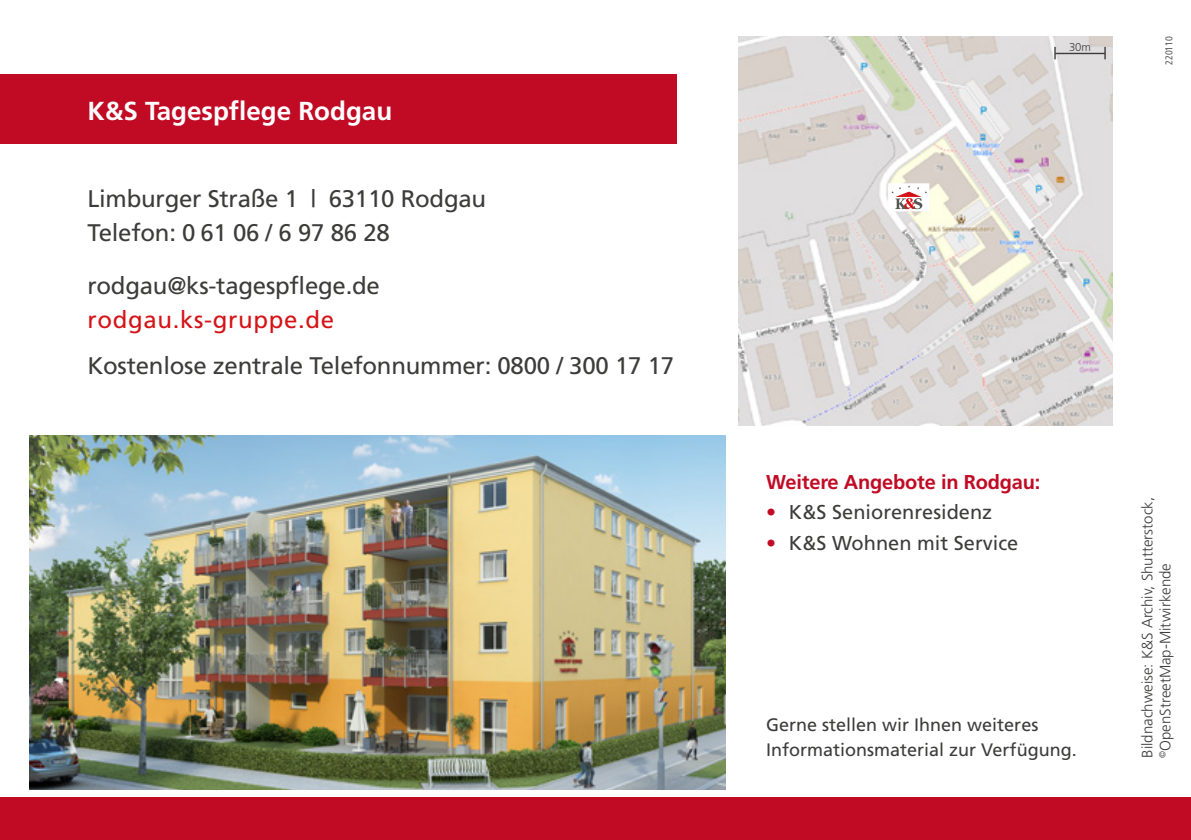
<style>
.page{position:relative;width:1191px;height:840px;background:#fff}
.page>*{position:absolute;margin:0;border:0;box-sizing:border-box;transform-origin:0 0}
.t1{font:700 26px "Frutiger";color:#fff}
.t2{font:24px/34px "Frutiger";letter-spacing:-.01em;color:#3c3c3b}
.t3{font:24px "Frutiger";letter-spacing:.03em;color:#d51317}
.t4{font:20px "Frutiger";color:#3c3c3b}
.t5{font:700 20px "Frutiger";letter-spacing:-.01em;color:#c10b25}
.t6{font:18px/25px "Frutiger";color:#3c3c3b}
.t7{font:300 15px/18px "Frutiger";color:#3c3c3b}
.t8{font:300 11.4px "Frutiger";color:#3c3c3b}
.t9{font:condensed 10px "Frutiger";color:#575756}
.s1{color:#c10b25}
</style>
<div class="page">
<div style="left:0;top:74px;width:677px;height:69px;background:#c10b25"></div>
<img style="left:30px;top:435px;width:696px;height:354px">
<img style="left:738px;top:36px;width:374px;height:389px">
<div style="left:0;top:797px;width:1191px;height:42px;background:#c10b25"></div>
<svg style="left:888px;top:183px;width:41px;height:28px"></svg>
<hr style="left:1055px;top:53px;width:50px;height:1px;background:#3c3c3b">
<svg style="left:1054px;top:47px;width:1px;height:12px"></svg>
<p class="t1" style="left:87px;top:96px;width:306px">K&amp;S Tagespflege Rodgau</p>
<p class="t2" style="left:87px;top:182px;width:400px">Limburger Straße 1 | 63110 Rodgau<br>Telefon: 0 61 06 / 6 97 86 28</p>
<p class="t2" style="left:87px;top:268px;width:294px">rodgau@ks-tagespflege.de</p>
<p class="t3" style="left:87px;top:305px;width:248px">rodgau.ks-gruppe.de</p>
<p class="t2" style="left:87px;top:348px;width:588px">Kostenlose zentrale Telefonnummer: 0800 / 300 17 17</p>
<p class="t8" style="left:1069px;top:41px;width:24px">30m</p>
<p class="t9" style="left:1163px;top:65px;width:30px;rotate:-90deg">220110</p>
<p class="t5" style="left:766px;top:469px;width:276px">Weitere Angebote in Rodgau:</p>
<p class="t4" style="left:766px;top:500px;width:228px"><span class="s1">•</span> K&amp;S Seniorenresidenz</p>
<p class="t4" style="left:766px;top:531px;width:254px"><span class="s1">•</span> K&amp;S Wohnen mit Service</p>
<p class="t6" style="left:766px;top:711px;width:312px">Gerne stellen wir Ihnen weiteres<br>Informationsmaterial zur Verfügung.</p>
<p class="t7" style="left:1138px;top:757px;width:262px;rotate:-90deg">Bildnachweise: K&amp;S Archiv, Shutterstock, <sup>©</sup>OpenStreetMap-Mitwirkende</p>
</div>
